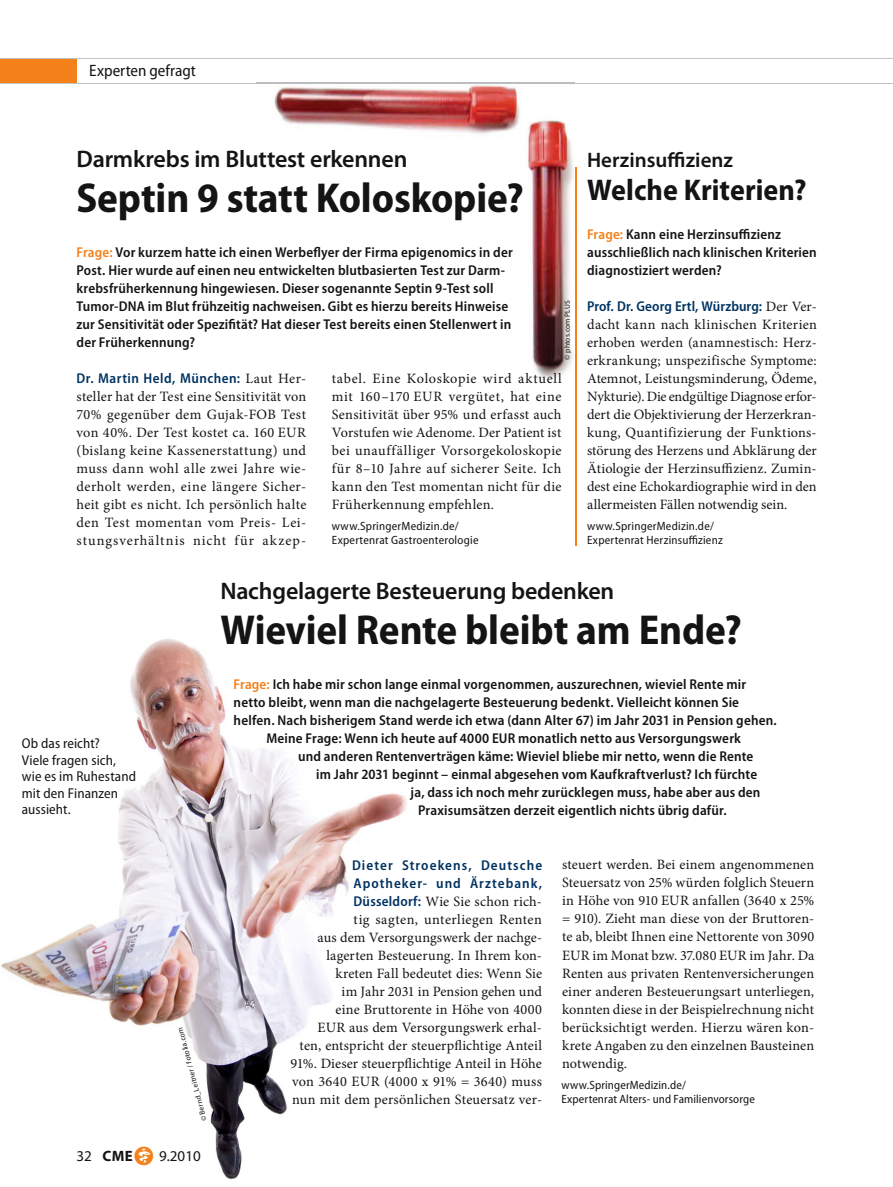
<style>
.page{position:relative;width:893px;height:1187px;background:#fff}
.page>*{position:absolute;margin:0;border:0;box-sizing:border-box;transform-origin:0 0}
.t1{font:700 semi-condensed 42px "Myriad Pro";letter-spacing:-.005em;color:#131413}
.t2{font:700 semi-condensed 30px "Myriad Pro";color:#131413}
.t3{font:600 24px "Myriad Pro";letter-spacing:-.01em;color:#131413}
.t4{font:600 21px "Myriad Pro";letter-spacing:.005em;color:#131413}
.t5{font:semi-condensed 16.5px "Myriad Pro";color:#131413}
.t6{font:15px "Myriad Pro";color:#131413}
.t7{font:14.25px/18px "Minion Pro";letter-spacing:.01em;color:#131413;text-align:justify}
.t8{font:600 semi-condensed 14.25px/18px "Myriad Pro";letter-spacing:.01em;color:#131413}
.t9{font:semi-condensed 14.25px/16.5px "Myriad Pro";letter-spacing:.005em;color:#131413}
.t10{font:600 semi-condensed 14.25px/18px "Myriad Pro";letter-spacing:.06em;color:#003261}
.t11{font:600 semi-condensed 14.25px "Myriad Pro";letter-spacing:.005em;color:#003261}
.t12{font:600 semi-condensed 14.25px "Myriad Pro";letter-spacing:.035em;color:#003261}
.t13{font:semi-condensed 12px/13.5px "Myriad Pro";letter-spacing:.02em;color:#131413}
.t14{font:7.5px "Myriad Pro";letter-spacing:.015em;color:#131413}
.s1{color:#f4811a}
.s2{font-family:"Minion Pro";font-weight:400;font-stretch:normal;color:#131413}
.s3{font-weight:700}
.s4{font-family:"S Buttons";color:#f4811a}
.s5{font-family:"Myriad Pro";font-weight:600;font-stretch:semi-condensed;color:#003261}
</style>
<div class="page">
<img style="left:1px;top:639px;width:406px;height:541px">
<div style="left:0;top:58px;width:77px;height:25px;background:#f4811a"></div>
<hr style="left:0;top:58px;width:892px;height:1px;background:#c3c4c4">
<hr style="left:0;top:83px;width:892px;height:1px;background:#c3c4c4">
<hr style="left:575px;top:167px;width:1px;height:378px;background:#f4811a">
<img style="left:257px;top:82px;width:317px;height:297px">
<img style="left:257px;top:83px;width:317px;height:1px">
<p class="t5" style="left:89px;top:65px;width:108px">Experten gefragt</p>
<h3 class="t3" style="left:77px;top:150px;width:332px">Darmkrebs im Bluttest erkennen</h3>
<h1 class="t1" style="left:77px;top:173px;width:448px">Septin 9 statt Koloskopie?</h1>
<p class="t8" style="left:77px;top:244px;width:438px"><span class="s1">Frage:</span> Vor kurzem hatte ich einen Werbeflyer der Firma epigenomics in der Post. Hier wurde auf einen neu entwickelten blutbasierten Test zur Darm&shy;krebsfrüherkennung hingewiesen. Dieser sogenannte Septin 9-Test soll Tumor-DNA im Blut frühzeitig nachweisen. Gibt es hierzu bereits Hinweise zur Sensitivität oder Spezifität? Hat dieser Test bereits einen Stellenwert in der Früherkennung?</p>
<p class="t12" style="left:77px;top:373px;width:231px">Dr. Martin Held, München: <span class="s2">Laut Her-</span></p>
<p class="t7" style="left:77px;top:389px;width:231px">steller hat der Test eine Sensitivität von 70% gegenüber dem Gujak-FOB Test von 40%. Der Test kostet ca. 160 EUR (bislang keine Kassenerstattung) und muss dann wohl alle zwei Jahre wie&shy;derholt werden, eine längere Sicher&shy;heit gibt es nicht. Ich persönlich halte den Test momentan vom Preis- Lei&shy;stungsverhältnis nicht für akzep-</p>
<h3 class="t4" style="left:587px;top:152px;width:147px">Herzinsuffizienz</h3>
<h2 class="t2" style="left:587px;top:172px;width:221px">Welche Kriterien?</h2>
<p class="t8" style="left:587px;top:226px;width:231px"><span class="s1">Frage:</span> Kann eine Herzinsuffizienz ausschließlich nach klinischen Kriterien diagnostiziert werden?</p>
<p class="t11" style="left:587px;top:301px;width:231px">Prof. Dr. Georg Ertl, Würzburg: <span class="s2">Der Ver-</span></p>
<p class="t7" style="left:587px;top:317px;width:231px">dacht kann nach klinischen Kriterien erhoben werden (anamnestisch: Herz&shy;erkrankung; unspezifische Symptome:<br>Atemnot, Leistungsminderung, Ödeme, Nykturie). Die endgültige Diagnose erfor&shy;dert die Objektivierung der Herzerkran&shy;kung, Quantifizierung der Funktions&shy;störung des Herzens und Abklärung der Ätiologie der Herzinsuffizienz. Zumin&shy;dest eine Echokardiographie wird in den allermeisten Fällen notwendig sein.</p>
<p class="t13" style="left:587px;top:520px;width:137px">www.SpringerMedizin.de/<br>Expertenrat Herzinsuffizienz</p>
<h3 class="t3" style="left:220px;top:582px;width:395px">Nachgelagerte Besteuerung bedenken</h3>
<h1 class="t1" style="left:220px;top:605px;width:523px">Wieviel Rente bleibt am Ende?</h1>
<p class="t8" style="left:234px;top:676px;width:514px"><span class="s1">Frage:</span> Ich habe mir schon lange einmal vorgenommen, auszurechnen, wieviel Rente mir</p>
<p class="t8" style="left:234px;top:694px;width:507px">netto bleibt, wenn man die nachgelagerte Besteuerung bedenkt. Vielleicht können Sie</p>
<p class="t8" style="left:234px;top:712px;width:544px">helfen. Nach bisherigem Stand werde ich etwa (dann Alter 67) im Jahr 2031 in Pension gehen.</p>
<p class="t8" style="left:266px;top:730px;width:476px">Meine Frage: Wenn ich heute auf 4000 EUR monatlich netto aus Versorgungswerk</p>
<p class="t8" style="left:298px;top:748px;width:457px">und anderen Rentenverträgen käme: Wieviel bliebe mir netto, wenn die Rente</p>
<p class="t8" style="left:316px;top:766px;width:442px">im Jahr 2031 beginnt – einmal abgesehen vom Kaufkraftverlust? Ich fürchte</p>
<p class="t8" style="left:410px;top:784px;width:351px">ja, dass ich noch mehr zurücklegen muss, habe aber aus den</p>
<p class="t8" style="left:418px;top:802px;width:310px">Praxisumsätzen derzeit eigentlich nichts übrig dafür.</p>
<p class="t14" style="left:562px;top:359px;width:61px;rotate:-90deg">© phtos.com PLUS</p>
<p class="t7" style="left:332px;top:371px;width:231px">tabel. Eine Koloskopie wird aktuell mit 160–170 EUR vergütet, hat eine Sensitivität über 95% und erfasst auch Vorstufen wie Adenome. Der Patient ist bei unauffälliger Vorsorgekoloskopie für 8–10 Jahre auf sicherer Seite. Ich kann den Test momentan nicht für die Früherkennung empfehlen.</p>
<p class="t13" style="left:332px;top:520px;width:148px">www.SpringerMedizin.de/<br>Expertenrat Gastroenterologie</p>
<p class="t9" style="left:22px;top:736px;width:116px">Ob das reicht?<br>Viele fragen sich, wie es im Ruhestand mit den Finanzen aussieht.</p>
<p class="t14" style="left:200px;top:1121px;width:98px;rotate:-105deg">© Bernd_Leitner / fotolia.com</p>
<p class="t6" style="left:77px;top:1147px;width:126px">32 <span class="s3">CME</span> <span class="s4">ä</span> 9.2010</p>
<p class="t10" style="left:352px;top:856px;width:192px">Dieter Stroekens, Deutsche<br>Apotheker- und Ärztebank,</p>
<p class="t7" style="left:290px;top:893px;width:253px;text-align:right"><span class="s5">Düsseldorf:</span> Wie Sie schon rich-<br>tig sagten, unterliegen Renten<br>aus dem Versorgungswerk der nachge&shy;lagerten Besteuerung. In Ihrem kon&shy;kreten Fall bedeutet dies: Wenn Sie<br>im Jahr 2031 in Pension gehen und<br>eine Bruttorente in Höhe von 4000<br>EUR aus dem Versorgungswerk erhal-<br>ten, entspricht der steuerpflichtige Anteil 91%. Dieser steuerpflichtige Anteil in Höhe von 3640 EUR (4000 x 91% = 3640) muss nun mit dem persönlichen Steuersatz ver-</p>
<p class="t7" style="left:562px;top:857px;width:254px">steuert werden. Bei einem angenommenen Steuersatz von 25% würden folglich Steuern in Höhe von 910 EUR anfallen (3640 x 25% = 910). Zieht man diese von der Bruttoren&shy;te ab, bleibt Ihnen eine Nettorente von 3090<br>EUR im Monat bzw. 37.080 EUR im Jahr. Da Renten aus privaten Rentenversicherungen einer anderen Besteuerungsart unterliegen, konnten diese in der Beispielrechnung nicht berücksichtigt werden. Hierzu wären kon&shy;krete Angaben zu den einzelnen Bausteinen notwendig.</p>
<p class="t13" style="left:561px;top:1079px;width:195px">www.SpringerMedizin.de/<br>Expertenrat Alters- und Familienvorsorge</p>
</div>
